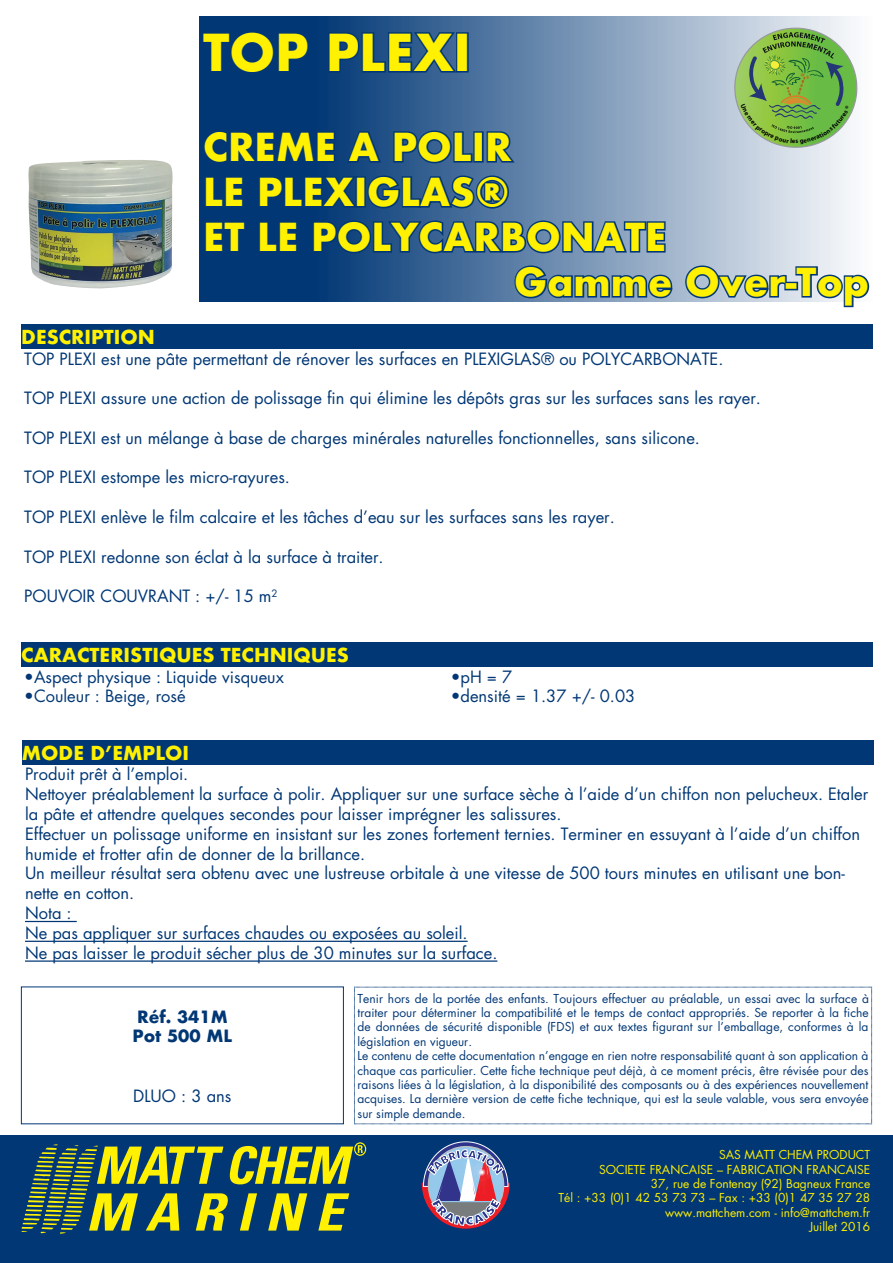
<style>
.page{position:relative;width:893px;height:1263px;background:#fff}
.page>*{position:absolute;margin:0;border:0;box-sizing:border-box;transform-origin:0 0}
.t1{font:700 49.5px "Futura";color:#fff101}
.t2{font:700 37.5px "Futura";color:#fff101}
.t3{font:700 18.75px "Futura";color:#fff101}
.t4{font:16.5px/19.8px "Futura";color:#013775}
.t5{font:700 16.5px/19.8px "Futura";color:#013775}
.t6{font:12px/14.4px "Futura";color:#013775}
.t7{font:12px/14.4px "Futura";color:#fff101;text-align:right}
</style>
<div class="page">
<svg style="left:199px;top:16px;width:651px;height:286px;background:#6989ad"></svg>
<div style="left:0;top:1135px;width:893px;height:128px;background:#013775"></div>
<svg style="left:21px;top:1142px;width:345px;height:92px"></svg>
<div style="left:200px;top:29px;width:111px;height:46px;background:#013775"></div>
<svg style="left:327px;top:31px;width:132px;height:44px;background:#184981"></svg>
<div style="left:456px;top:32px;width:13px;height:41px;border:3px solid #013775"></div>
<div style="left:201px;top:129px;width:136px;height:36px;background:#013775"></div>
<svg style="left:345px;top:130px;width:38px;height:35px"></svg>
<svg style="left:392px;top:128px;width:82px;height:37px;background:#235287"></svg>
<div style="left:473px;top:131px;width:11px;height:32px;border:3px solid #013775"></div>
<svg style="left:485px;top:129px;width:33px;height:35px"></svg>
<svg style="left:203px;top:175px;width:42px;height:34px"></svg>
<svg style="left:257px;top:173px;width:254px;height:38px;background:#14467f"></svg>
<svg style="left:203px;top:220px;width:44px;height:34px"></svg>
<svg style="left:257px;top:220px;width:42px;height:34px"></svg>
<svg style="left:311px;top:218px;width:356px;height:37px;background:#315d8f"></svg>
<svg style="left:512px;top:264px;width:162px;height:36px;background:#5176a0"></svg>
<svg style="left:683px;top:263px;width:105px;height:37px;background:#819cba"></svg>
<div style="left:784px;top:282px;width:14px;height:8px;border:3px solid #013775"></div>
<svg style="left:794px;top:265px;width:76px;height:43px"></svg>
<img style="left:28px;top:160px;width:145px;height:128px">
<div style="left:21px;top:987px;width:323px;height:137px;border:1px solid #013775"></div>
<svg style="left:354px;top:987px;width:518px;height:137px"></svg>
<hr style="left:25px;top:921px;width:52px;height:1px;background:#013775">
<hr style="left:25px;top:941px;width:443px;height:1px;background:#013775">
<hr style="left:25px;top:960px;width:472px;height:2px;background:#013775">
<div style="left:21px;top:324px;width:852px;height:25px;background:#013775"></div>
<div style="left:21px;top:642px;width:852px;height:24px;background:#013775"></div>
<div style="left:22px;top:740px;width:852px;height:24px;background:#013775"></div>
<svg style="left:733px;top:26px;width:125px;height:123px;background:#8ebb70"></svg>
<svg style="left:422px;top:1141px;width:88px;height:88px"></svg>
<h1 class="t1" style="left:203px;top:17px;width:270px">TOP PLEXI</h1>
<p class="t3" style="left:21px;top:323px;width:135px">DESCRIPTION</p>
<h2 class="t2" style="left:203px;top:120px;width:310px">CREME A POLIR</h2>
<h2 class="t2" style="left:203px;top:165px;width:309px">LE PLEXIGLAS®</h2>
<h2 class="t2" style="left:203px;top:210px;width:465px">ET LE POLYCARBONATE</h2>
<h2 class="t2" style="left:514px;top:255px;width:356px">Gamme Over-Top</h2>
<p class="t4" style="left:24px;top:348px;width:701px">TOP PLEXI est une pâte permettant de rénover les surfaces en PLEXIGLAS® ou POLYCARBONATE.</p>
<p class="t4" style="left:24px;top:388px;width:738px">TOP PLEXI assure une action de polissage fin qui élimine les dépôts gras sur les surfaces sans les rayer.</p>
<p class="t4" style="left:24px;top:428px;width:677px">TOP PLEXI est un mélange à base de charges minérales naturelles fonctionnelles, sans silicone.</p>
<p class="t4" style="left:24px;top:467px;width:267px">TOP PLEXI estompe les micro-rayures.</p>
<p class="t4" style="left:24px;top:507px;width:592px">TOP PLEXI enlève le film calcaire et les tâches d’eau sur les surfaces sans les rayer.</p>
<p class="t4" style="left:24px;top:546px;width:361px">TOP PLEXI redonne son éclat à la surface à traiter.</p>
<p class="t4" style="left:24px;top:586px;width:255px">POUVOIR COUVRANT : +/- 15 m<sup>2</sup></p>
<p class="t3" style="left:21px;top:641px;width:329px">CARACTERISTIQUES TECHNIQUES</p>
<p class="t4" style="left:24px;top:666px;width:261px">•Aspect physique : Liquide visqueux</p>
<p class="t4" style="left:24px;top:686px;width:163px">•Couleur : Beige, rosé</p>
<p class="t3" style="left:22px;top:739px;width:169px">MODE D’EMPLOI</p>
<p class="t4" style="left:451px;top:666px;width:63px">•pH = 7</p>
<p class="t4" style="left:451px;top:686px;width:186px">•densité = 1.37 +/- 0.03</p>
<p class="t4" style="left:25px;top:764px;width:845px">Produit prêt à l’emploi.<br>Nettoyer préalablement la surface à polir. Appliquer sur une surface sèche à l’aide d’un chiffon non pelucheux. Etaler la pâte et attendre quelques secondes pour laisser imprégner les salissures.<br>Effectuer un polissage uniforme en insistant sur les zones fortement ternies. Terminer en essuyant à l’aide d’un chiffon humide et frotter afin de donner de la brillance.<br>Un meilleur résultat sera obtenu avec une lustreuse orbitale à une vitesse de 500 tours minutes en utilisant une bon&shy;nette en cotton.<br>Nota :<br>Ne pas appliquer sur surfaces chaudes ou exposées au soleil.<br>Ne pas laisser le produit sécher plus de 30 minutes sur la surface.</p>
<p class="t5" style="left:133px;top:1006px;width:101px">Réf. 341M<br>Pot 500 ML</p>
<p class="t4" style="left:133px;top:1085px;width:100px">DLUO : 3 ans</p>
<p class="t6" style="left:358px;top:991px;width:513px">Tenir hors de la portée des enfants. Toujours effectuer au préalable, un essai avec la surface à traiter pour déterminer la compatibilité et le temps de contact appropriés. Se reporter à la fiche de données de sécurité disponible (FDS) et aux textes figurant sur l’emballage, conformes à la législation en vigueur.<br>Le contenu de cette documentation n’engage en rien notre responsabilité quant à son application à chaque cas particulier. Cette fiche technique peut déjà, à ce moment précis, être révisée pour des raisons liées à la législation, à la disponibilité des composants ou à des expériences nouvellement acquises. La dernière version de cette fiche technique, qui est la seule valable, vous sera envoyée sur simple demande.</p>
<p class="t7" style="left:558px;top:1147px;width:313px">SAS MATT CHEM PRODUCT<br>SOCIETE FRANCAISE – FABRICATION FRANCAISE<br>37, rue de Fontenay (92) Bagneux France<br>Tél : +33 (0)1 42 53 73 73 – Fax : +33 (0)1 47 35 27 28 www.mattchem.com - info@mattchem.fr<br>Juillet 2016</p>
</div>
